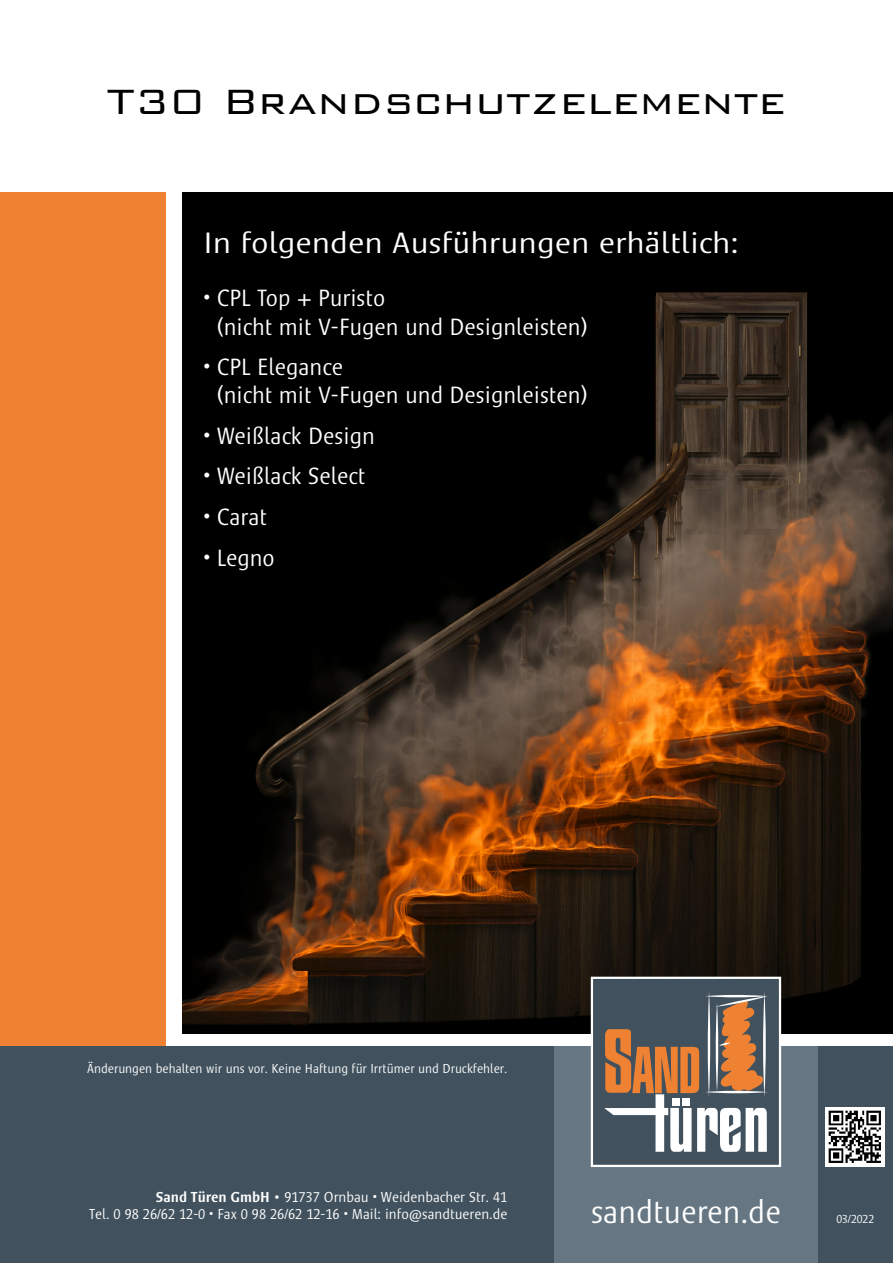
<style>
.page{position:relative;width:893px;height:1263px;background:#fff}
.page>*{position:absolute;margin:0;border:0;box-sizing:border-box;transform-origin:0 0}
.t1{font:300 46.95px "Bank Gothic BT";color:#000}
.t2{font:300 33px "Satero Sans LT Pro";color:#fff}
.t3{font:300 30px "Satero Sans LT Pro";color:#fff;scale:1.15 1}
.t4{font:300 24px/28.2px "Satero Sans LT Pro";color:#fff}
.t5{font:300 14.7px/17.4px "Satero Sans LT Pro";color:#fff;text-align:right}
.t6{font:300 13.2px "Satero Sans LT Pro";color:#fff}
.t7{font:300 12px "Satero Sans LT Pro";color:#fff}
.s1{font-weight:500}
</style>
<div class="page">
<img style="left:183px;top:192px;width:710px;height:841px">
<div style="left:0;top:192px;width:165px;height:910px;background:#ef8132"></div>
<div style="left:0;top:1047px;width:893px;height:216px;background:#41525e"></div>
<div style="left:554px;top:1047px;width:264px;height:216px;background:#667783"></div>
<svg style="left:594px;top:980px;width:184px;height:184px;background:#776f69"></svg>
<div style="left:591px;top:977px;width:190px;height:190px;border:2px solid #fff"></div>
<img style="left:826px;top:1107px;width:59px;height:59px">
<h1 class="t1" style="left:107px;top:79px;width:680px">T30 Brandschutzelemente</h1>
<p class="t3" style="left:204px;top:231px;width:467px">In folgenden Ausführungen erhältlich:</p>
<p class="t4" style="left:216px;top:287px;width:373px;text-indent:-13px">• CPL Top + Puristo<br>(nicht mit V-Fugen und Designleisten)</p>
<p class="t4" style="left:216px;top:356px;width:373px;text-indent:-13px">• CPL Elegance<br>(nicht mit V-Fugen und Designleisten)</p>
<p class="t4" style="left:204px;top:424px;width:173px">• Weißlack Design</p>
<p class="t4" style="left:204px;top:465px;width:163px">• Weißlack Select</p>
<p class="t4" style="left:204px;top:505px;width:65px">• Carat</p>
<p class="t4" style="left:204px;top:546px;width:73px">• Legno</p>
<p class="t6" style="left:87px;top:1064px;width:422px">Änderungen behalten wir uns vor. Keine Haftung für Irrtümer und Druckfehler.</p>
<p class="t5" style="left:89px;top:1190px;width:420px"><span class="s1">Sand Türen GmbH •</span> 91737 Ornbau • Weidenbacher Str. 41<br>Tel. 0 98 26/62 12-0 • Fax 0 98 26/62 12-16 • Mail: info@sandtueren.de</p>
<h2 class="t2" style="left:591px;top:1199px;width:191px">sandtueren.de</h2>
<p class="t7" style="left:836px;top:1214px;width:39px">03/2022</p>
</div>
